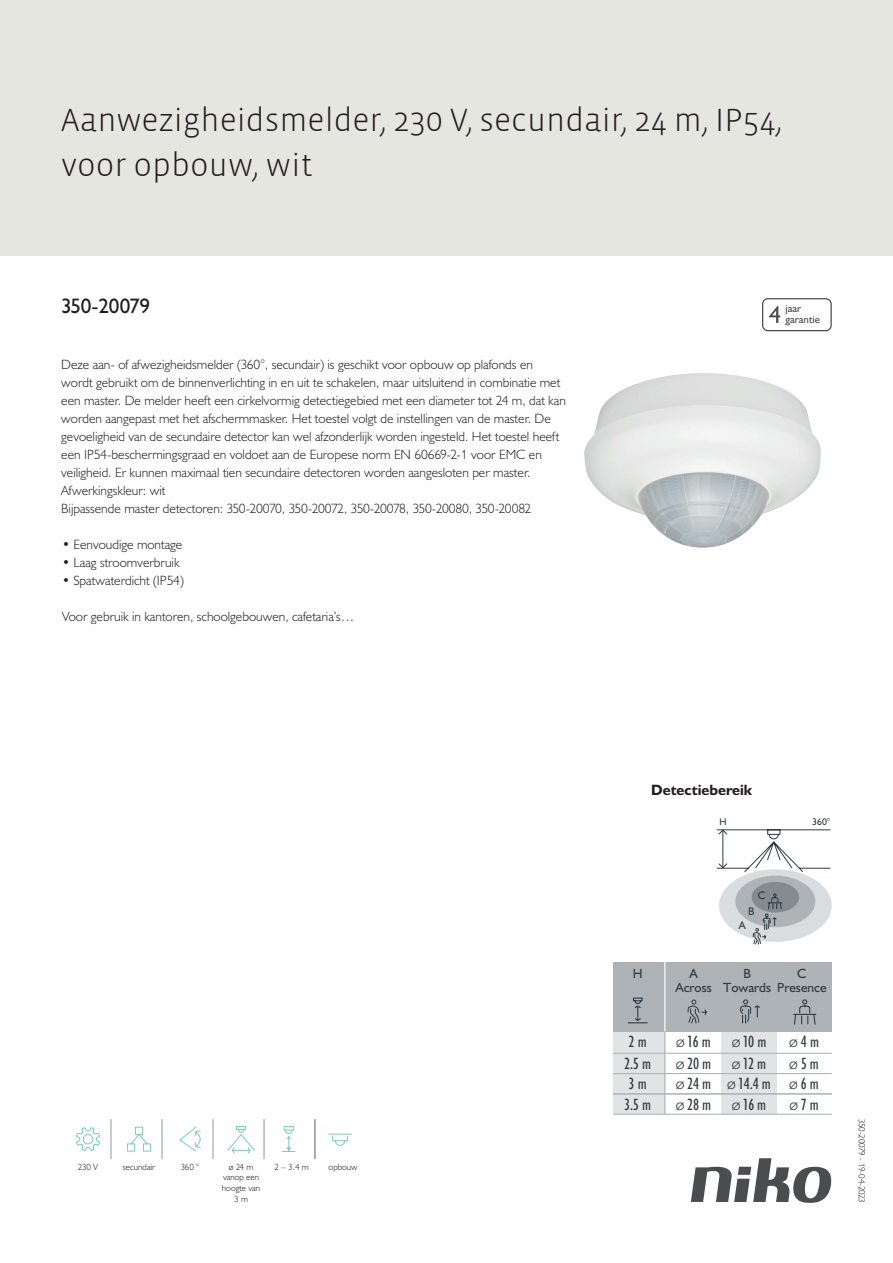
<style>
.page{position:relative;width:893px;height:1263px;background:#fff}
.page>*{position:absolute;margin:0;border:0;box-sizing:border-box;transform-origin:0 0}
.Title_datasheets{font:300 33px/45px "Vista Sans";color:#231f20}
.Article_number{font:21px "Humanist 521 BT";letter-spacing:-.02em;color:#231f20}
.t1{font:condensed 16.35px/21.9px "Humanist 521 BT";color:#2f3b41}
.Titles_parts{font:700 15px "Humanist 521 BT";color:#231f20}
.USPs{font:300 13.5px/18px "Humanist 521 BT";color:#231f20}
.USP_bullets{font:300 13.5px "Humanist 521 BT";color:#231f20}
.t2{font:13.35px/14.4px "Humanist 521 BT";color:#2f3b41}
.t3{font:11.1px "Humanist 521 BT";color:#2f3b41}
.t4{font:10.8px/10.8px "Humanist 521 BT";color:#4b4c4d}
.t5{font:9.75px "Humanist 521 BT";color:#2f3b41}
.icontext{font:300 9px/10.8px "Humanist 521 BT";color:#231f20;text-align:center}
.Revision{font:300 9px "Humanist 521 BT";letter-spacing:-.03em;color:#231f20}
.s1{font-weight:300;font-stretch:normal}
</style>
<div class="page">
<svg style="left:691px;top:1158px;width:141px;height:45px"></svg>
<div style="left:0;top:0;width:893px;height:255px;background:#e6e6e0"></div>
<img style="left:584px;top:373px;width:237px;height:175px">
<svg style="left:76px;top:1127px;width:24px;height:24px"></svg>
<svg style="left:127px;top:1126px;width:25px;height:26px"></svg>
<svg style="left:179px;top:1126px;width:22px;height:26px"></svg>
<svg style="left:227px;top:1126px;width:28px;height:28px"></svg>
<svg style="left:328px;top:1133px;width:24px;height:13px"></svg>
<svg style="left:282px;top:1126px;width:14px;height:26px"></svg>
<hr style="left:314px;top:1119px;width:1px;height:40px;background:#939598">
<hr style="left:111px;top:1119px;width:1px;height:40px;background:#939598">
<hr style="left:162px;top:1119px;width:1px;height:40px;background:#939598">
<hr style="left:213px;top:1119px;width:1px;height:40px;background:#939598">
<hr style="left:264px;top:1119px;width:1px;height:40px;background:#939598">
<hr style="left:315px;top:1119px;width:1px;height:40px;background:#939598">
<svg style="left:762px;top:298px;width:70px;height:33px"></svg>
<svg style="left:716px;top:829px;width:115px;height:43px"></svg>
<div style="left:719px;top:869px;width:113px;height:73px;background:#dadddf;border-radius:50%"></div>
<div style="left:735px;top:876px;width:80px;height:51px;background:#adb3b7;border-radius:50%"></div>
<div style="left:752px;top:882px;width:47px;height:30px;background:#848a90;border-radius:50%"></div>
<svg style="left:752px;top:893px;width:30px;height:51px"></svg>
<div style="left:613px;top:1031px;width:52px;height:83px;background:#e1e3e4"></div>
<div style="left:721px;top:1031px;width:55px;height:83px;background:#e1e3e4"></div>
<hr style="left:613px;top:1053px;width:219px;height:1px;background:#adb3b7">
<hr style="left:613px;top:1073px;width:219px;height:1px;background:#adb3b7">
<div style="left:613px;top:962px;width:219px;height:69px;background:#adb3b7"></div>
<svg style="left:740px;top:999px;width:20px;height:25px"></svg>
<svg style="left:627px;top:997px;width:21px;height:27px"></svg>
<hr style="left:664px;top:1028px;width:1px;height:86px;background:#adb3b7">
<svg style="left:793px;top:999px;width:24px;height:26px"></svg>
<hr style="left:664px;top:962px;width:1px;height:69px;background:#fff">
<hr style="left:613px;top:1093px;width:219px;height:1px;background:#adb3b7">
<hr style="left:613px;top:1114px;width:219px;height:1px;background:#adb3b7">
<svg style="left:687px;top:999px;width:20px;height:25px"></svg>
<p class="Title_datasheets" style="left:61px;top:98px;width:722px">Aanwezigheidsmelder, 230 V, secundair, 24 m, IP54, voor opbouw, wit</p>
<p class="Article_number" style="left:61px;top:293px;width:90px">350-20079</p>
<p class="t4" style="left:785px;top:303px;width:36px">jaar garantie</p>
<p class="USPs" style="left:61px;top:355px;width:506px">Deze aan- of afwezigheidsmelder (360°, secundair) is geschikt voor opbouw op plafonds en wordt gebruikt om de binnenverlichting in en uit te schakelen, maar uitsluitend in combinatie met een master. De melder heeft een cirkelvormig detectiegebied met een diameter tot 24 m, dat kan worden aangepast met het afschermmasker. Het toestel volgt de instellingen van de master. De gevoeligheid van de secundaire detector kan wel afzonderlijk worden ingesteld. Het toestel heeft een IP54-beschermingsgraad en voldoet aan de Europese norm EN 60669-2-1 voor EMC en veiligheid. Er kunnen maximaal tien secundaire detectoren worden aangesloten per master.<br>Afwerkingskleur: wit<br>Bijpassende master detectoren: 350-20070, 350-20072, 350-20078, 350-20080, 350-20082</p>
<p class="USP_bullets" style="left:62px;top:536px;width:122px">• Eenvoudige montage</p>
<p class="USP_bullets" style="left:62px;top:554px;width:119px">• Laag stroomverbruik</p>
<p class="USP_bullets" style="left:62px;top:572px;width:123px">• Spatwaterdicht (IP54)</p>
<p class="USP_bullets" style="left:62px;top:608px;width:294px">Voor gebruik in kantoren, schoolgebouwen, cafetaria’s…</p>
<p class="icontext" style="left:78px;top:1161px;width:22px">230 V</p>
<p class="icontext" style="left:123px;top:1161px;width:34px">secundair</p>
<p class="icontext" style="left:181px;top:1161px;width:20px">360 °</p>
<p class="icontext" style="left:222px;top:1161px;width:40px">ø 24 m vanop een hoogte van<br>3 m</p>
<p class="icontext" style="left:275px;top:1161px;width:36px">2 – 3.4 m</p>
<p class="icontext" style="left:329px;top:1161px;width:31px">opbouw</p>
<p class="Titles_parts" style="left:651px;top:781px;width:103px">Detectiebereik</p>
<p class="t5" style="left:719px;top:816px;width:9px">H</p>
<p class="t3" style="left:758px;top:888px;width:9px">C</p>
<p class="t3" style="left:748px;top:904px;width:8px">B</p>
<p class="t3" style="left:739px;top:918px;width:8px">A</p>
<p class="t5" style="left:812px;top:816px;width:19px">360°</p>
<p class="t2" style="left:633px;top:966px;width:11px">H</p>
<p class="t2" style="left:797px;top:966px;width:11px">C</p>
<p class="t2" style="left:675px;top:966px;width:38px;text-align:center">A<br>Across</p>
<p class="t2" style="left:723px;top:966px;width:105px;text-indent:20px">B<br>Towards Presence</p>
<p class="t1" style="left:624px;top:1031px;width:28px">2 m<br>2.5 m</p>
<p class="t1" style="left:676px;top:1031px;width:36px"><span class="s1">ø</span> 16 m</p>
<p class="t1" style="left:732px;top:1031px;width:36px"><span class="s1">ø</span> 10 m</p>
<p class="t1" style="left:789px;top:1031px;width:31px"><span class="s1">ø</span> 4 m</p>
<p class="t1" style="left:676px;top:1053px;width:37px"><span class="s1">ø</span> 20 m</p>
<p class="t1" style="left:732px;top:1053px;width:36px"><span class="s1">ø</span> 12 m</p>
<p class="t1" style="left:789px;top:1053px;width:31px"><span class="s1">ø</span> 5 m</p>
<p class="t1" style="left:629px;top:1073px;width:19px">3 m</p>
<p class="t1" style="left:676px;top:1073px;width:145px"><span class="s1">ø</span> 24 m <span class="s1">ø</span> 14.4 m <span class="s1">ø</span> 6 m</p>
<p class="t1" style="left:624px;top:1093px;width:28px">3.5 m</p>
<p class="t1" style="left:676px;top:1093px;width:92px"><span class="s1">ø</span> 28 m <span class="s1">ø</span> 16 m</p>
<p class="t1" style="left:789px;top:1093px;width:31px"><span class="s1">ø</span> 7 m</p>
<p class="Revision" style="left:868px;top:1119px;width:85px;rotate:90deg">350-20079 - 19-04-2023</p>
</div>
